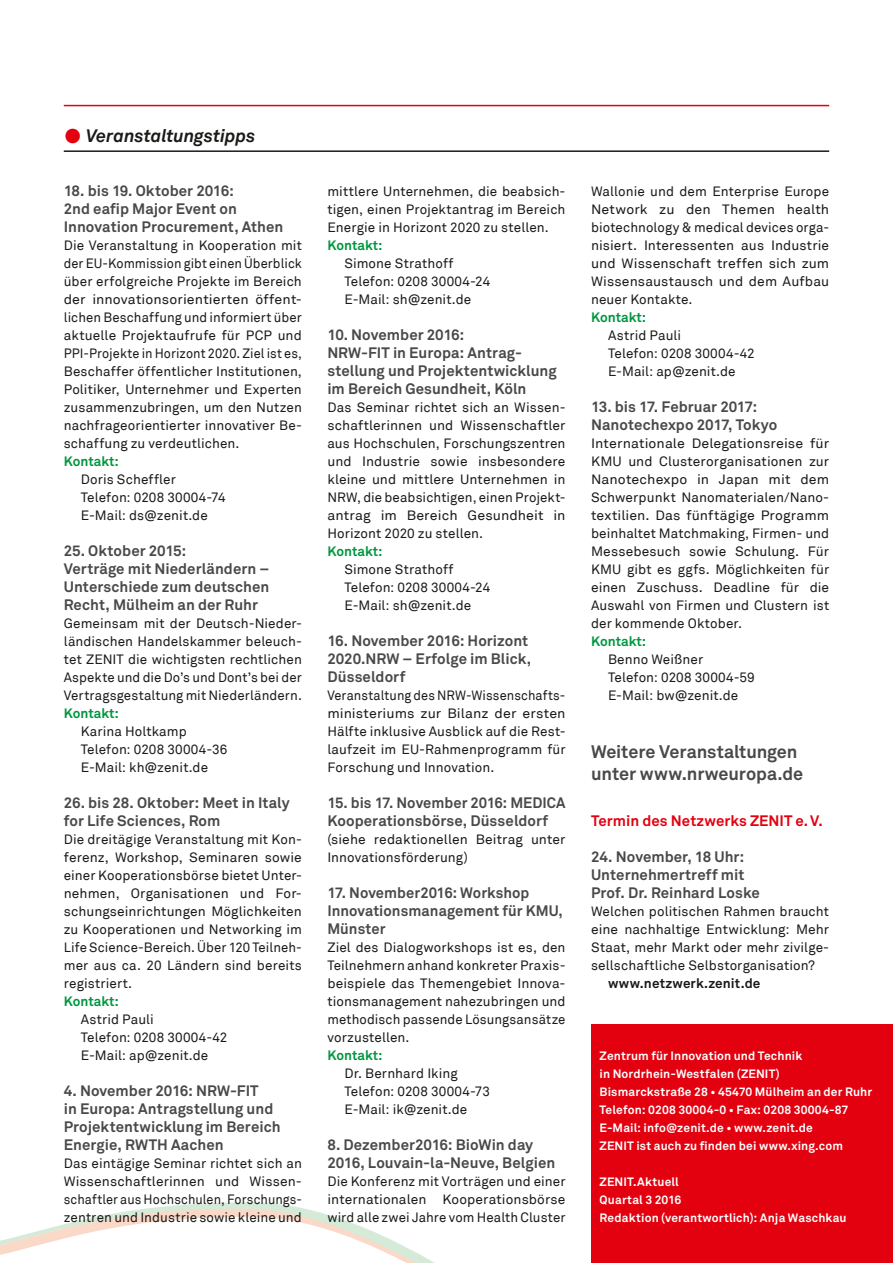
<style>
.page{position:relative;width:893px;height:1263px;background:#fff}
.page>*{position:absolute;margin:0;border:0;box-sizing:border-box;transform-origin:0 0}
.t1{font:700 18px/21.6px "Akkurat";letter-spacing:-.005em;color:#494948}
.t2{font:italic 700 18px "Akkurat";letter-spacing:-.005em;color:#1a1a18}
.t3{font:700 15px/18px "Akkurat";letter-spacing:.005em;color:#494948}
.t4{font:700 15px "Akkurat";color:#e3000f}
.t5{font:13.5px/18px "Akkurat";letter-spacing:.005em;color:#1a1a18;text-align:justify}
.t6{font:13.5px/18px "Akkurat";letter-spacing:.005em;color:#1a1a18;text-align:justify;scale:1.05 1}
.t7{font:13.5px/18px "Akkurat";letter-spacing:.005em;color:#1a1a18;text-align:justify;scale:.95 1}
.t8{font:700 13.5px "Akkurat";color:#00963f}
.t9{font:700 13.5px "Akkurat";letter-spacing:.01em;color:#1a1a18}
.t10{font:700 12px/18px "Akkurat";letter-spacing:.01em;color:#fff}
.s1{font-family:"Button Bonus Circle Negative";font-weight:400;font-style:normal;color:#e3000f}
</style>
<div class="page">
<hr style="left:64px;top:105px;width:765px;height:1px;background:#e3000f">
<svg style="left:0;top:1202px;width:435px;height:61px"></svg>
<div style="left:591px;top:1024px;width:302px;height:239px;background:#e3000f"></div>
<hr style="left:64px;top:150px;width:765px;height:2px;background:#1a1a18">
<h1 class="t2" style="left:64px;top:124px;width:193px"><span class="s1">£</span> Veranstaltungstipps</h1>
<p class="t3" style="left:64px;top:182px;width:221px">18. bis 19. Oktober 2016:<br>2nd eafip Major Event on<br>Innovation Procurement, Athen</p>
<p class="t5" style="left:64px;top:237px;width:240px">Die Veranstaltung in Kooperation mit der EU-Kommission gibt einen Überblick über erfolgreiche Projekte im Bereich der innovationsorientierten öffent&shy;lichen Beschaffung und informiert über aktuelle Projektaufrufe für PCP und PPI-Projekte in Horizont 2020. Ziel ist es, Beschaffer öffentlicher Institutionen, Politiker, Unternehmer und Experten zusammenzubringen, um den Nutzen nachfrageorientierter innovativer Be&shy;schaffung zu verdeutlichen.</p>
<p class="t8" style="left:64px;top:453px;width:57px">Kontakt:</p>
<p class="t5" style="left:81px;top:471px;width:146px;text-align:left">Doris Scheffler<br>Telefon: 0208 30004-74<br>E-Mail: ds@zenit.de</p>
<p class="t3" style="left:64px;top:542px;width:207px">25. Oktober 2015:<br>Verträge mit Niederländern –<br>Unterschiede zum deutschen<br>Recht, Mülheim an der Ruhr</p>
<p class="t5" style="left:64px;top:615px;width:240px">Gemeinsam mit der Deutsch-Nieder&shy;ländischen Handelskammer beleuch&shy;tet ZENIT die wichtigsten rechtlichen Aspekte und die Do’s und Dont’s bei der Vertragsgestaltung mit Niederländern.</p>
<p class="t8" style="left:64px;top:705px;width:57px">Kontakt:</p>
<p class="t5" style="left:81px;top:723px;width:148px;text-align:left">Karina Holtkamp<br>Telefon: 0208 30004-36<br>E-Mail: kh@zenit.de</p>
<p class="t3" style="left:64px;top:794px;width:227px">26. bis 28. Oktober: Meet in Italy for Life Sciences, Rom</p>
<p class="t5" style="left:64px;top:831px;width:240px">Die dreitägige Veranstaltung mit Kon&shy;ferenz, Workshop, Seminaren sowie einer Kooperationsbörse bietet Unter&shy;nehmen, Organisationen und For&shy;schungseinrichtungen Möglichkeiten zu Kooperationen und Networking im Life Science-Bereich. Über 120 Teilneh&shy;mer aus ca. 20 Ländern sind bereits registriert.</p>
<p class="t8" style="left:64px;top:993px;width:57px">Kontakt:</p>
<p class="t5" style="left:81px;top:1011px;width:148px;text-align:left">Astrid Pauli<br>Telefon: 0208 30004-42<br>E-Mail: ap@zenit.de</p>
<p class="t3" style="left:64px;top:1082px;width:218px">4. November 2016: NRW-FIT<br>in Europa: Antragstellung und<br>Projektentwicklung im Bereich<br>Energie, RWTH Aachen</p>
<p class="t5" style="left:64px;top:1155px;width:240px">Das eintägige Seminar richtet sich an Wissenschaftlerinnen und Wissen&shy;schaftler aus Hochschulen, Forschungs&shy;zentren und Industrie sowie kleine und</p>
<p class="t5" style="left:327px;top:183px;width:240px">mittlere Unternehmen, die beabsich&shy;tigen, einen Projektantrag im Bereich Energie in Horizont 2020 zu stellen.</p>
<p class="t8" style="left:327px;top:237px;width:57px">Kontakt:</p>
<p class="t5" style="left:344px;top:255px;width:147px;text-align:left">Simone Strathoff<br>Telefon: 0208 30004-24<br>E-Mail: sh@zenit.de</p>
<p class="t3" style="left:327px;top:326px;width:231px">10. November 2016:<br>NRW-FIT in Europa: Antrag&shy;stellung und Projektentwicklung im Bereich Gesundheit, Köln</p>
<p class="t5" style="left:327px;top:399px;width:240px">Das Seminar richtet sich an Wissen&shy;schaftlerinnen und Wissenschaftler aus Hochschulen, Forschungszentren und Industrie sowie insbesondere kleine und mittlere Unternehmen in NRW, die beabsichtigen, einen Projekt&shy;antrag im Bereich Gesundheit in Horizont 2020 zu stellen.</p>
<p class="t8" style="left:327px;top:543px;width:57px">Kontakt:</p>
<p class="t5" style="left:344px;top:561px;width:147px;text-align:left">Simone Strathoff<br>Telefon: 0208 30004-24<br>E-Mail: sh@zenit.de</p>
<p class="t3" style="left:327px;top:632px;width:205px">16. November 2016: Horizont<br>2020.NRW – Erfolge im Blick,<br>Düsseldorf</p>
<p class="t7" style="left:327px;top:687px;width:252px">Veranstaltung des NRW-Wissenschafts&shy;ministeriums zur Bilanz der ersten Hälfte inklusive Ausblick auf die Rest&shy;laufzeit im EU-Rahmenprogramm für Forschung und Innovation.</p>
<p class="t3" style="left:327px;top:794px;width:240px">15. bis 17. November 2016: MEDICA<br>Kooperationsbörse, Düsseldorf</p>
<p class="t5" style="left:327px;top:831px;width:240px">(siehe redaktionellen Beitrag unter<br>Innovationsförderung)</p>
<p class="t3" style="left:327px;top:884px;width:237px">17. November2016: Workshop<br>Innovationsmanagement für KMU,<br>Münster</p>
<p class="t5" style="left:327px;top:939px;width:240px">Ziel des Dialogworkshops ist es, den Teilnehmern anhand konkreter Praxis&shy;beispiele das Themengebiet Innova&shy;tionsmanagement nahezubringen und methodisch passende Lösungsansätze vorzustellen.</p>
<p class="t8" style="left:327px;top:1047px;width:57px">Kontakt:</p>
<p class="t5" style="left:344px;top:1065px;width:147px;text-align:left">Dr. Bernhard Iking<br>Telefon: 0208 30004-73<br>E-Mail: ik@zenit.de</p>
<p class="t3" style="left:327px;top:1136px;width:229px">8. Dezember2016: BioWin day<br>2016, Louvain-la-Neuve, Belgien</p>
<p class="t5" style="left:327px;top:1173px;width:240px">Die Konferenz mit Vorträgen und einer internationalen Kooperationsbörse wird alle zwei Jahre vom Health Cluster</p>
<p class="t5" style="left:591px;top:183px;width:240px">Wallonie und dem Enterprise Europe Network zu den Themen health biotechnology &amp; medical devices orga&shy;nisiert. Interessenten aus Industrie und Wissenschaft treffen sich zum Wissensaustausch und dem Aufbau neuer Kontakte.</p>
<p class="t8" style="left:591px;top:309px;width:57px">Kontakt:</p>
<p class="t5" style="left:608px;top:327px;width:148px;text-align:left">Astrid Pauli<br>Telefon: 0208 30004-42<br>E-Mail: ap@zenit.de</p>
<p class="t3" style="left:591px;top:398px;width:188px">13. bis 17. Februar 2017:<br>Nanotechexpo 2017, Tokyo</p>
<p class="t6" style="left:591px;top:435px;width:228px">Internationale Delegationsreise für KMU und Clusterorganisationen zur Nanotechexpo in Japan mit dem Schwerpunkt Nanomaterialen/Nano&shy;textilien. Das fünftägige Programm beinhaltet Matchmaking, Firmen- und Messebesuch sowie Schulung. Für KMU gibt es ggfs. Möglichkeiten für einen Zuschuss. Deadline für die Auswahl von Firmen und Clustern ist der kommende Oktober.</p>
<p class="t8" style="left:591px;top:633px;width:57px">Kontakt:</p>
<p class="t5" style="left:608px;top:651px;width:148px;text-align:left">Benno Weißner<br>Telefon: 0208 30004-59<br>E-Mail: bw@zenit.de</p>
<h1 class="t1" style="left:591px;top:741px;width:214px">Weitere Veranstaltungen unter www.nrweuropa.de</h1>
<p class="t4" style="left:591px;top:812px;width:233px">Termin des Netzwerks ZENIT e.V.</p>
<p class="t3" style="left:591px;top:848px;width:170px">24. November, 18 Uhr:<br>Unternehmertreff mit<br>Prof. Dr. Reinhard Loske</p>
<p class="t5" style="left:591px;top:903px;width:240px">Welchen politischen Rahmen braucht eine nachhaltige Entwicklung: Mehr Staat, mehr Markt oder mehr zivilge&shy;sellschaftliche Selbstorganisation?</p>
<p class="t9" style="left:608px;top:975px;width:154px">www.netzwerk.zenit.de</p>
<p class="t10" style="left:600px;top:1047px;width:274px">Zentrum für Innovation und Technik<br>in Nordrhein-Westfalen (ZENIT)<br>Bismarckstraße 28 • 45470 Mülheim an der Ruhr Telefon: 0208 30004-0 • Fax: 0208 30004-87<br>E-Mail: info@zenit.de • www.zenit.de<br>ZENIT ist auch zu finden bei www.xing.com</p>
<p class="t10" style="left:600px;top:1173px;width:249px">ZENIT.Aktuell<br>Quartal 3 2016<br>Redaktion (verantwortlich): Anja Waschkau</p>
</div>
